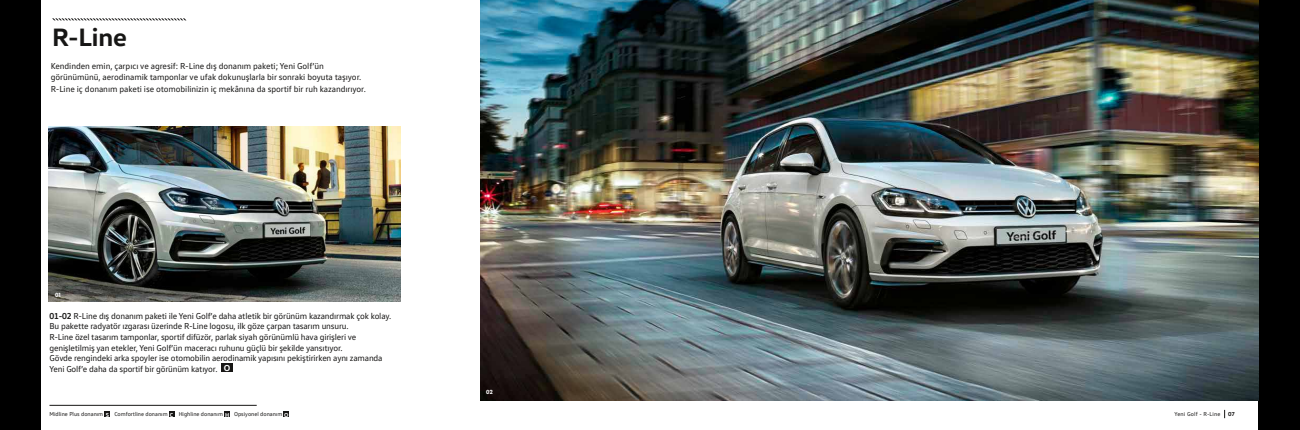
<style>
.page{position:relative;width:1300px;height:430px;background:#000}
.page>*{position:absolute;margin:0;border:0;box-sizing:border-box;transform-origin:0 0}
.t1{font:700 25.6px "VW Head";color:#171615}
.t2{font:8.8px/10.6px "VW Text";letter-spacing:-.02em;color:#171615}
.t3{font:5.8px "VW Text";color:#171615}
.t4{font:5.8px "VW Text";letter-spacing:.02em;color:#171615}
.t5{font:900 5.8px "VW Headline OT";color:#fff}
.t6{font:700 5.8px "VW Head";color:#171615}
.s1{font-weight:700}
.s2{font-family:"VW Head";font-weight:700;color:#fff}
</style>
<div class="page">
<div style="left:42px;top:0;width:1216px;height:430px;background:#fff"></div>
<svg style="left:52px;top:18px;width:134px;height:2px"></svg>
<img style="left:49px;top:127px;width:351px;height:174px">
<img style="left:480px;top:0;width:778px;height:401px">
<div style="left:221px;top:364px;width:12px;height:8px;background:#171615"></div>
<svg style="left:105px;top:412px;width:5px;height:5px"></svg>
<svg style="left:169px;top:412px;width:5px;height:5px"></svg>
<svg style="left:224px;top:412px;width:6px;height:5px"></svg>
<svg style="left:284px;top:412px;width:5px;height:5px"></svg>
<hr style="left:49px;top:405px;width:208px;height:1px;background:#171615">
<h1 class="t1" style="left:52px;top:20px;width:76px">R-Line</h1>
<p class="t2" style="left:51px;top:60px;width:317px;line-height:11.7px">Kendinden emin, çarpıcı ve agresif: R-Line dış donanım paketi; Yeni Golf’ün görünümünü, aerodinamik tamponlar ve ufak dokunuşlarla bir sonraki boyuta taşıyor.<br>R-Line iç donanım paketi ise otomobilinizin iç mekânına da sportif bir ruh kazandırıyor.</p>
<p class="t5" style="left:55px;top:291px;width:7px">01</p>
<p class="t2" style="left:49px;top:310px;width:343px"><span class="s1">01-02</span> R-Line dış donanım paketi ile Yeni Golf’e daha atletik bir görünüm kazandırmak çok kolay.<br>Bu pakette radyatör ızgarası üzerinde R-Line logosu, ilk göze çarpan tasarım unsuru.<br>R-Line özel tasarım tamponlar, sportif difüzör, parlak siyah görünümlü hava girişleri ve genişletilmiş yan etekler, Yeni Golf’ün maceracı ruhunu güçlü bir şekilde yansıtıyor.<br>Gövde rengindeki arka spoyler ise otomobilin aerodinamik yapısını pekiştirirken aynı zamanda Yeni Golf’e daha da sportif bir görünüm katıyor. <span class="s2">O</span></p>
<p class="t5" style="left:486px;top:388px;width:8px">02</p>
<p class="t3" style="left:50px;top:410px;width:241px">Midline Plus donanım <span class="s2">S</span> Comfortline donanım <span class="s2">C</span> Highline donanım <span class="s2">H</span> Opsiyonel donanım <span class="s2">O</span></p>
<p class="t4" style="left:1175px;top:411px;width:47px">Yeni Golf - R-Line</p>
<p class="t6" style="left:1228px;top:411px;width:8px">07</p>
</div>
